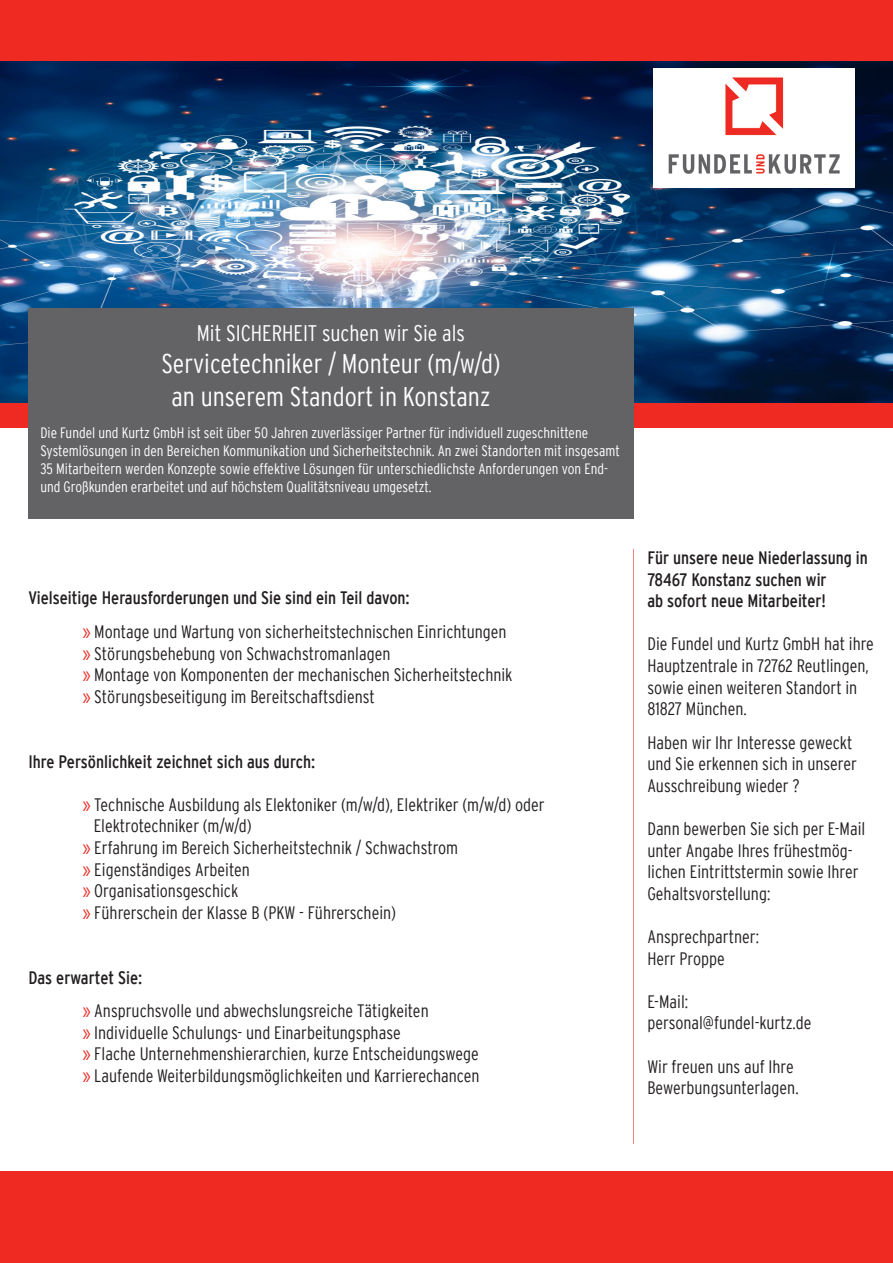
<style>
.page{position:relative;width:893px;height:1263px;background:#fff}
.page>*{position:absolute;margin:0;border:0;box-sizing:border-box;transform-origin:0 0}
.t1{font:300 condensed 27px/32.4px "Interstate";color:#fff;text-align:center}
.t2{font:300 condensed 22.5px "Interstate";color:#fff}
.t3{font:300 condensed 18px/21.6px "Interstate";color:#231f20}
.t4{font:condensed 18px/21.6px "Interstate";color:#231f20}
.t5{font:300 condensed 15px/18px "Interstate";color:#fff}
.s1{color:#ee2a23}
</style>
<div class="page">
<div style="left:0;top:0;width:893px;height:62px;background:#ee2a23"></div>
<img style="left:0;top:62px;width:893px;height:341px">
<div style="left:653px;top:68px;width:202px;height:119px;background:#fff"></div>
<div style="left:0;top:1171px;width:893px;height:92px;background:#ee2a23"></div>
<img style="left:668px;top:77px;width:172px;height:97px">
<div style="left:0;top:403px;width:893px;height:24px;background:#ee2a23"></div>
<div style="left:28px;top:308px;width:606px;height:211px;background:#636366"></div>
<hr style="left:633px;top:550px;width:1px;height:594px;background:#ee2a23">
<p class="t2" style="left:197px;top:320px;width:270px">Mit SICHERHEIT suchen wir Sie als</p>
<p class="t1" style="left:161px;top:347px;width:341px">Servicetechniker / Monteur (m/w/d) an unserem Standort in Konstanz</p>
<p class="t5" style="left:40px;top:423px;width:581px">Die Fundel und Kurtz GmbH ist seit über 50 Jahren zuverlässiger Partner für individuell zugeschnittene Systemlösungen in den Bereichen Kommunikation und Sicherheitstechnik. An zwei Standorten mit insgesamt 35 Mitarbeitern werden Konzepte sowie effektive Lösungen für unterschiedlichste Anforderungen von End&shy;und Großkunden erarbeitet und auf höchstem Qualitätsniveau umgesetzt.</p>
<p class="t4" style="left:28px;top:587px;width:383px">Vielseitige Herausforderungen und Sie sind ein Teil davon:</p>
<p class="t3" style="left:82px;top:621px;width:426px"><span class="s1">»</span> Montage und Wartung von sicherheitstechnischen Einrichtungen</p>
<p class="t3" style="left:82px;top:642px;width:310px"><span class="s1">»</span> Störungsbehebung von Schwachstromanlagen</p>
<p class="t3" style="left:82px;top:664px;width:432px"><span class="s1">»</span> Montage von Komponenten der mechanischen Sicherheitstechnik</p>
<p class="t3" style="left:82px;top:685px;width:294px"><span class="s1">»</span> Störungsbeseitigung im Bereitschaftsdienst</p>
<p class="t4" style="left:28px;top:750px;width:288px">Ihre Persönlichkeit zeichnet sich aus durch:</p>
<p class="t3" style="left:94px;top:793px;width:452px;text-indent:-11px"><span class="s1">»</span> Technische Ausbildung als Elektoniker (m/w/d), Elektriker (m/w/d) oder<br>Elektrotechniker (m/w/d)</p>
<p class="t3" style="left:82px;top:837px;width:377px"><span class="s1">»</span> Erfahrung im Bereich Sicherheitstechnik / Schwachstrom</p>
<p class="t3" style="left:82px;top:858px;width:169px"><span class="s1">»</span> Eigenständiges Arbeiten</p>
<p class="t3" style="left:82px;top:880px;width:158px"><span class="s1">»</span> Organisationsgeschick</p>
<p class="t3" style="left:82px;top:901px;width:315px"><span class="s1">»</span> Führerschein der Klasse B (PKW - Führerschein)</p>
<p class="t4" style="left:28px;top:966px;width:115px">Das erwartet Sie:</p>
<p class="t3" style="left:82px;top:1000px;width:348px"><span class="s1">»</span> Anspruchsvolle und abwechslungsreiche Tätigkeiten</p>
<p class="t3" style="left:82px;top:1021px;width:320px"><span class="s1">»</span> Individuelle Schulungs- und Einarbeitungsphase</p>
<p class="t3" style="left:82px;top:1043px;width:398px"><span class="s1">»</span> Flache Unternehmenshierarchien, kurze Entscheidungswege</p>
<p class="t3" style="left:82px;top:1065px;width:399px"><span class="s1">»</span> Laufende Weiterbildungsmöglichkeiten und Karrierechancen</p>
<p class="t4" style="left:647px;top:547px;width:222px">Für unsere neue Niederlassung in<br>78467 Konstanz suchen wir<br>ab sofort neue Mitarbeiter!</p>
<p class="t3" style="left:647px;top:633px;width:228px">Die Fundel und Kurtz GmbH hat ihre<br>Hauptzentrale in 72762 Reutlingen, sowie einen weiteren Standort in<br>81827 München.</p>
<p class="t3" style="left:647px;top:731px;width:211px">Haben wir Ihr Interesse geweckt und Sie erkennen sich in unserer<br>Ausschreibung wieder ?</p>
<p class="t3" style="left:647px;top:818px;width:219px">Dann bewerben Sie sich per E-Mail unter Angabe Ihres frühestmög&shy;lichen Eintrittstermin sowie Ihrer<br>Gehaltsvorstellung:</p>
<p class="t3" style="left:647px;top:926px;width:113px">Ansprechpartner:</p>
<p class="t3" style="left:647px;top:947px;width:79px">Herr Proppe</p>
<p class="t3" style="left:647px;top:990px;width:42px">E-Mail:</p>
<p class="t3" style="left:647px;top:1012px;width:166px">personal@fundel-kurtz.de</p>
<p class="t3" style="left:647px;top:1055px;width:153px">Wir freuen uns auf Ihre<br>Bewerbungsunterlagen.</p>
</div>
